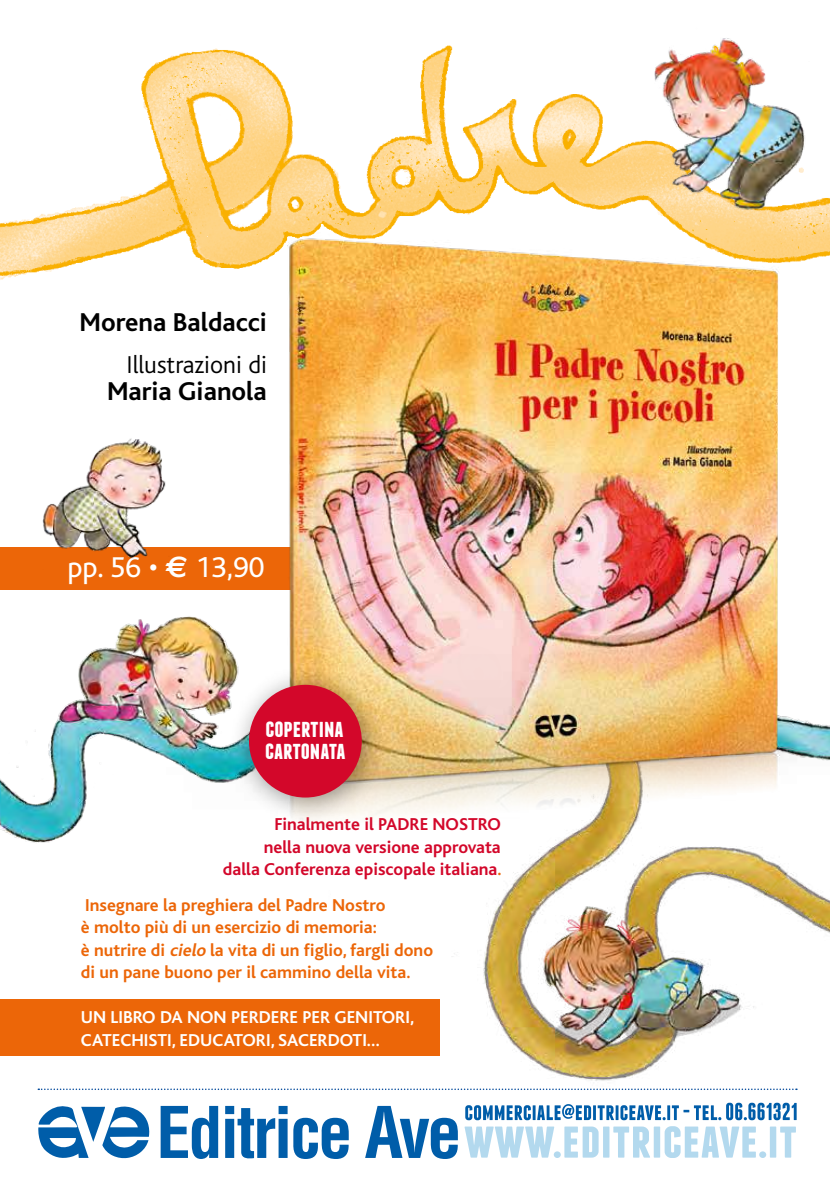
<style>
.page{position:relative;width:830px;height:1191px;background:#fff}
.page>*{position:absolute;margin:0;border:0;box-sizing:border-box;transform-origin:0 0}
.t1{font:30px "Bliss";color:#fff}
.t2{font:700 27px "Bliss";color:#000}
.t3{font:700 25.5px/22.5px "Franchise";color:#fff}
.t4{font:300 25.5px "Bliss";color:#000}
.t5{font:700 18px/22.5px "Bliss";color:#ec6608}
.t6{font:700 18px/22.5px "Bliss";color:#d3072a;text-align:right}
.t7{font:700 18px/22.5px "Bliss";color:#fff}
.s1{font-family:"Euro Sans";font-weight:700}
.s2{color:#ec6608}
.s3{font-style:italic}
</style>
<div class="page">
<svg style="left:465px;top:1102px;width:331px;height:18px"></svg>
<svg style="left:464px;top:1126px;width:331px;height:32px"></svg>
<svg style="left:38px;top:1106px;width:111px;height:53px"></svg>
<svg style="left:160px;top:1106px;width:298px;height:53px"></svg>
<svg style="left:38px;top:1088px;width:758px;height:2px"></svg>
<img style="left:0;top:45px;width:640px;height:235px">
<img style="left:0;top:647px;width:114px;height:196px">
<img style="left:328px;top:958px;width:470px;height:131px">
<img style="left:640px;top:38px;width:165px;height:126px">
<div style="left:0;top:999px;width:439px;height:56px;background:#ec6608"></div>
<div style="left:0;top:547px;width:313px;height:43px;background:#ec6608"></div>
<img style="left:42px;top:444px;width:72px;height:108px">
<img style="left:114px;top:164px;width:715px;height:794px">
<div style="left:229px;top:664px;width:159px;height:159px;background:#000;opacity:.4"></div>
<div style="left:249px;top:685px;width:112px;height:112px;background:#d3072a;border-radius:50%"></div>
<h2 class="t2" style="left:79px;top:308px;width:189px">Morena Baldacci</h2>
<h3 class="t4" style="left:126px;top:351px;width:142px">Illustrazioni di</h3>
<h2 class="t2" style="left:107px;top:377px;width:161px">Maria Gianola</h2>
<h1 class="t1" style="left:67px;top:551px;width:198px">pp. 56 • <span class="s1">€</span> 13,90</h1>
<h3 class="t3" style="left:265px;top:717px;width:82px">copertina cartonata</h3>
<p class="t6" style="left:223px;top:813px;width:280px">Finalmente il PADRE NOSTRO<br>nella nuova versione approvata<br>dalla Conferenza episcopale italiana<span class="s2">.</span></p>
<p class="t5" style="left:81px;top:894px;width:353px">Insegnare la preghiera del Padre Nostro<br>è molto più di un esercizio di memoria:<br>è nutrire di <span class="s3">cielo</span> la vita di un figlio, fargli dono di un pane buono per il cammino della vita.</p>
<p class="t7" style="left:81px;top:1006px;width:334px">UN LIBRO DA NON PERDERE PER GENITORI,<br>CATECHISTI, EDUCATORI, SACERDOTI…</p>
</div>
